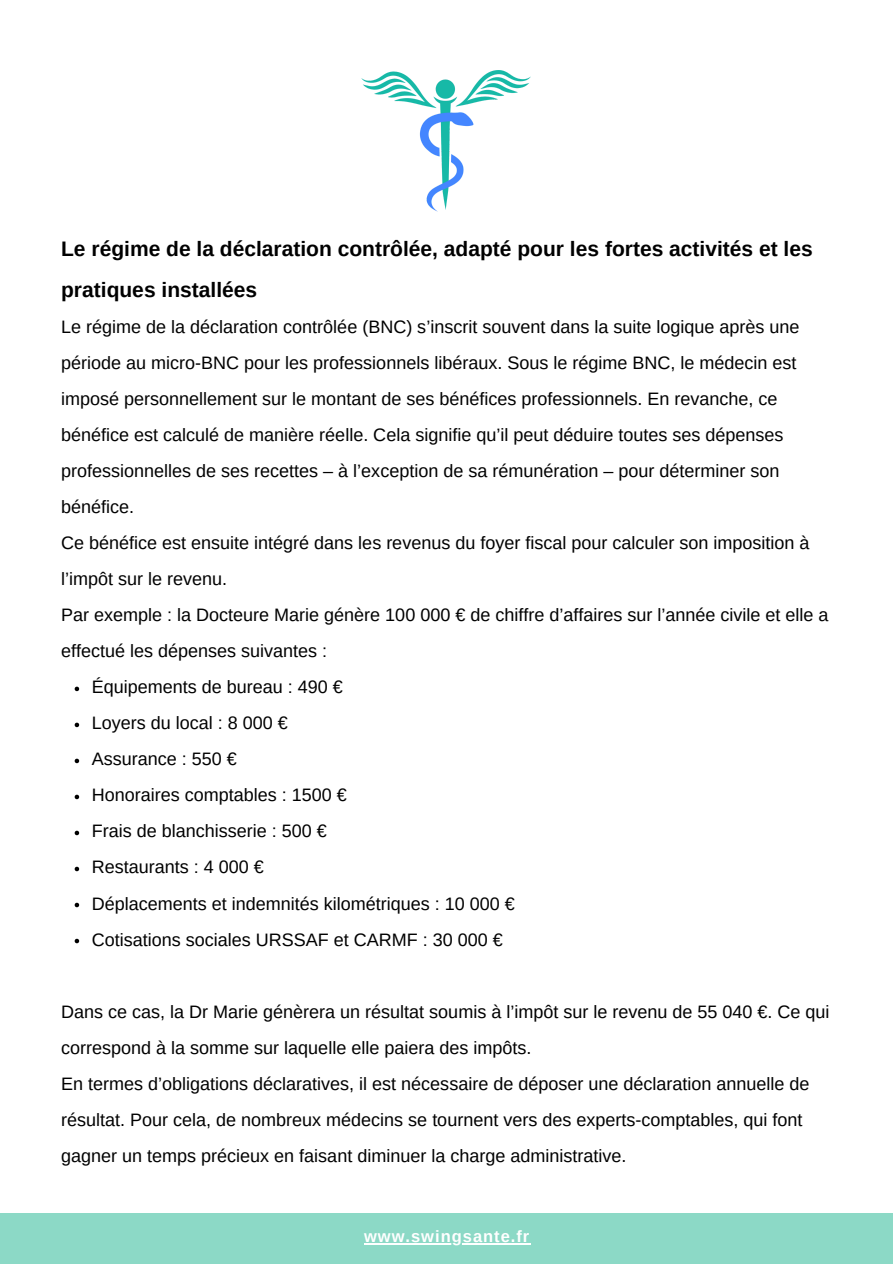
<style>
.page{position:relative;width:893px;height:1264px;background:#fff}
.page>*{position:absolute;margin:0;border:0;box-sizing:border-box;transform-origin:0 0}
.t1{font:700 21px/41.7px "Arimo";color:#000}
.t2{font:18px/36px "Arimo";color:#000}
.t3{font:700 16.5px "Arimo";letter-spacing:.06em;color:#fff}
</style>
<div class="page">
<div style="left:0;top:1213px;width:892px;height:50px;background:#8cd9c6"></div>
<img style="left:361px;top:70px;width:170px;height:142px">
<svg style="left:75px;top:686px;width:4px;height:5px"></svg>
<svg style="left:75px;top:722px;width:4px;height:5px"></svg>
<svg style="left:75px;top:758px;width:4px;height:5px"></svg>
<svg style="left:75px;top:794px;width:4px;height:5px"></svg>
<svg style="left:75px;top:830px;width:4px;height:5px"></svg>
<svg style="left:75px;top:866px;width:4px;height:5px"></svg>
<svg style="left:75px;top:902px;width:4px;height:5px"></svg>
<svg style="left:75px;top:938px;width:4px;height:5px"></svg>
<hr style="left:364px;top:1243px;width:166px;height:1px;background:#fff">
<p class="t1" style="left:61px;top:227px;width:753px">Le régime de la déclaration contrôlée, adapté pour les fortes activités et les pratiques installées</p>
<p class="t2" style="left:61px;top:309px;width:739px">Le régime de la déclaration contrôlée (BNC) s’inscrit souvent dans la suite logique après une période au micro-BNC pour les professionnels libéraux. Sous le régime BNC, le médecin est imposé personnellement sur le montant de ses bénéfices professionnels. En revanche, ce bénéfice est calculé de manière réelle. Cela signifie qu’il peut déduire toutes ses dépenses professionnelles de ses recettes – à l’exception de sa rémunération – pour déterminer son bénéfice.</p>
<p class="t2" style="left:61px;top:525px;width:749px">Ce bénéfice est ensuite intégré dans les revenus du foyer fiscal pour calculer son imposition à l’impôt sur le revenu.</p>
<p class="t2" style="left:61px;top:597px;width:768px">Par exemple : la Docteure Marie génère 100 000 € de chiffre d’affaires sur l’année civile et elle a effectué les dépenses suivantes :</p>
<p class="t2" style="left:92px;top:669px;width:253px">Équipements de bureau : 490 €</p>
<p class="t2" style="left:92px;top:705px;width:197px">Loyers du local : 8 000 €</p>
<p class="t2" style="left:92px;top:741px;width:146px">Assurance : 550 €</p>
<p class="t2" style="left:92px;top:777px;width:257px">Honoraires comptables : 1500 €</p>
<p class="t2" style="left:92px;top:813px;width:236px">Frais de blanchisserie : 500 €</p>
<p class="t2" style="left:92px;top:849px;width:173px">Restaurants : 4 000 €</p>
<p class="t2" style="left:92px;top:885px;width:424px">Déplacements et indemnités kilométriques : 10 000 €</p>
<p class="t2" style="left:92px;top:921px;width:412px">Cotisations sociales URSSAF et CARMF : 30 000 €</p>
<p class="t2" style="left:61px;top:993px;width:769px">Dans ce cas, la Dr Marie génèrera un résultat soumis à l’impôt sur le revenu de 55 040 €. Ce qui correspond à la somme sur laquelle elle paiera des impôts.</p>
<p class="t2" style="left:61px;top:1065px;width:750px">En termes d’obligations déclaratives, il est nécessaire de déposer une déclaration annuelle de résultat. Pour cela, de nombreux médecins se tournent vers des experts-comptables, qui font gagner un temps précieux en faisant diminuer la charge administrative.</p>
<p class="t3" style="left:364px;top:1227px;width:167px">www.swingsante.fr</p>
</div>
